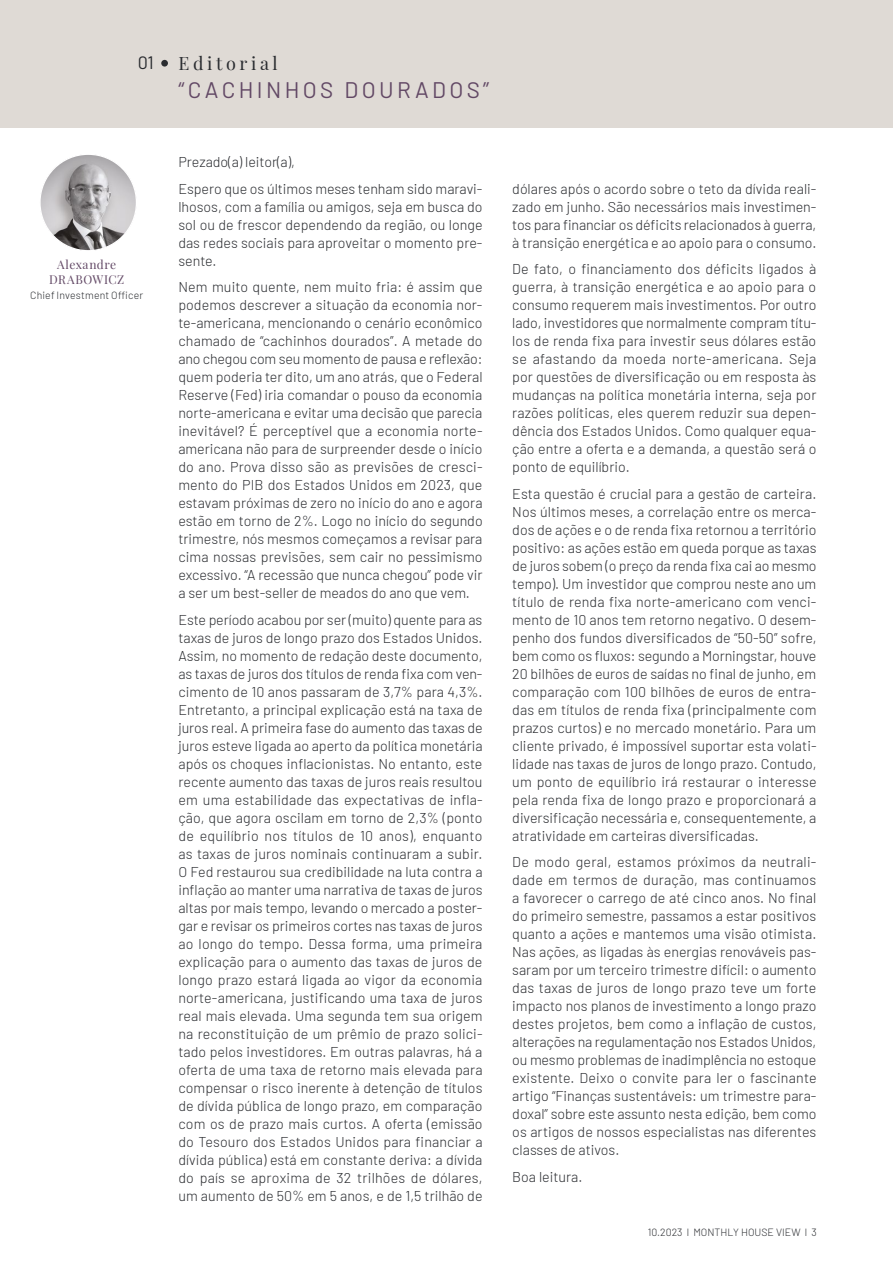
<style>
.page{position:relative;width:893px;height:1263px;background:#fff}
.page>*{position:absolute;margin:0;border:0;box-sizing:border-box;transform-origin:0 0}
.t1{font:22.5px "Barlow";letter-spacing:.15em;color:#624865}
.t2{font:18px "Playfair Display";letter-spacing:.2em;color:#2a2c30}
.t3{font:18px "Barlow";color:#2a2c30}
.t4{font:300 14.25px/18px "Barlow";color:#2a2c30;text-align:justify}
.t5{font:12px/15.3px "Playfair Display";letter-spacing:.04em;color:#624865;text-align:center}
.t6{font:300 10.5px "Barlow";letter-spacing:.01em;color:#2a2c30}
</style>
<div class="page">
<div style="left:0;top:0;width:893px;height:128px;background:#dfdad5"></div>
<div style="left:161px;top:60px;width:7px;height:7px;background:#2a2c30;border-radius:50%"></div>
<img style="left:40px;top:154px;width:96px;height:97px;border-radius:48px">
<p class="t3" style="left:138px;top:50px;width:17px">01</p>
<p class="t2" style="left:179px;top:49px;width:101px">Editorial</p>
<h1 class="t1" style="left:179px;top:74px;width:312px">“CACHINHOS DOURADOS”</h1>
<p class="t5" style="left:49px;top:256px;width:76px">Alexandre<br>DRABOWICZ</p>
<p class="t6" style="left:30px;top:288px;width:115px">Chief Investment Officer</p>
<p class="t4" style="left:178px;top:148px;width:306px;line-height:26.5px">Prezado(a) leitor(a),<br>Espero que os últimos meses tenham sido maravi-</p>
<p class="t4" style="left:178px;top:197px;width:306px">lhosos, com a família ou amigos, seja em busca do sol ou de frescor dependendo da região, ou longe das redes sociais para aproveitar o momento pre&shy;sente.</p>
<p class="t4" style="left:178px;top:277px;width:306px">Nem muito quente, nem muito fria: é assim que podemos descrever a situação da economia nor&shy;te-americana, mencionando o cenário econômico chamado de “cachinhos dourados”. A metade do ano chegou com seu momento de pausa e reflexão: quem poderia ter dito, um ano atrás, que o Federal Reserve (Fed) iria comandar o pouso da economia norte-americana e evitar uma decisão que parecia inevitável? É perceptível que a economia norte&shy;americana não para de surpreender desde o início do ano. Prova disso são as previsões de cresci&shy;mento do PIB dos Estados Unidos em 2023, que estavam próximas de zero no início do ano e agora estão em torno de 2%. Logo no início do segundo trimestre, nós mesmos começamos a revisar para cima nossas previsões, sem cair no pessimismo excessivo. “A recessão que nunca chegou” pode vir a ser um best-seller de meados do ano que vem.</p>
<p class="t4" style="left:178px;top:610px;width:306px">Este período acabou por ser (muito) quente para as taxas de juros de longo prazo dos Estados Unidos.<br>Assim, no momento de redação deste documento, as taxas de juros dos títulos de renda fixa com ven&shy;cimento de 10 anos passaram de 3,7% para 4,3%.<br>Entretanto, a principal explicação está na taxa de juros real. A primeira fase do aumento das taxas de juros esteve ligada ao aperto da política monetária após os choques inflacionistas. No entanto, este recente aumento das taxas de juros reais resultou em uma estabilidade das expectativas de infla&shy;ção, que agora oscilam em torno de 2,3% (ponto de equilíbrio nos títulos de 10 anos), enquanto as taxas de juros nominais continuaram a subir.<br>O Fed restaurou sua credibilidade na luta contra a inflação ao manter uma narrativa de taxas de juros altas por mais tempo, levando o mercado a poster&shy;gar e revisar os primeiros cortes nas taxas de juros ao longo do tempo. Dessa forma, uma primeira explicação para o aumento das taxas de juros de longo prazo estará ligada ao vigor da economia norte-americana, justificando uma taxa de juros real mais elevada. Uma segunda tem sua origem na reconstituição de um prêmio de prazo solici&shy;tado pelos investidores. Em outras palavras, há a oferta de uma taxa de retorno mais elevada para compensar o risco inerente à detenção de títulos de dívida pública de longo prazo, em comparação com os de prazo mais curtos. A oferta (emissão do Tesouro dos Estados Unidos para financiar a dívida pública) está em constante deriva: a dívida do país se aproxima de 32 trilhões de dólares, um aumento de 50% em 5 anos, e de 1,5 trilhão de</p>
<p class="t4" style="left:512px;top:179px;width:306px">dólares após o acordo sobre o teto da dívida reali&shy;zado em junho. São necessários mais investimen&shy;tos para financiar os déficits relacionados à guerra, à transição energética e ao apoio para o consumo.</p>
<p class="t4" style="left:512px;top:259px;width:306px">De fato, o financiamento dos déficits ligados à guerra, à transição energética e ao apoio para o consumo requerem mais investimentos. Por outro lado, investidores que normalmente compram títu&shy;los de renda fixa para investir seus dólares estão se afastando da moeda norte-americana. Seja por questões de diversificação ou em resposta às mudanças na política monetária interna, seja por razões políticas, eles querem reduzir sua depen&shy;dência dos Estados Unidos. Como qualquer equa&shy;ção entre a oferta e a demanda, a questão será o ponto de equilíbrio.</p>
<p class="t4" style="left:512px;top:483px;width:306px">Esta questão é crucial para a gestão de carteira.<br>Nos últimos meses, a correlação entre os merca&shy;dos de ações e o de renda fixa retornou a território positivo: as ações estão em queda porque as taxas de juros sobem (o preço da renda fixa cai ao mesmo tempo). Um investidor que comprou neste ano um título de renda fixa norte-americano com venci&shy;mento de 10 anos tem retorno negativo. O desem&shy;penho dos fundos diversificados de “50-50” sofre, bem como os fluxos: segundo a Morningstar, houve 20 bilhões de euros de saídas no final de junho, em comparação com 100 bilhões de euros de entra&shy;das em títulos de renda fixa (principalmente com prazos curtos) e no mercado monetário. Para um cliente privado, é impossível suportar esta volati&shy;lidade nas taxas de juros de longo prazo. Contudo, um ponto de equilíbrio irá restaurar o interesse pela renda fixa de longo prazo e proporcionará a diversificação necessária e, consequentemente, a atratividade em carteiras diversificadas.</p>
<p class="t4" style="left:512px;top:852px;width:306px">De modo geral, estamos próximos da neutrali&shy;dade em termos de duração, mas continuamos a favorecer o carrego de até cinco anos. No final do primeiro semestre, passamos a estar positivos quanto a ações e mantemos uma visão otimista.<br>Nas ações, as ligadas às energias renováveis pas&shy;saram por um terceiro trimestre difícil: o aumento das taxas de juros de longo prazo teve um forte impacto nos planos de investimento a longo prazo destes projetos, bem como a inflação de custos, alterações na regulamentação nos Estados Unidos, ou mesmo problemas de inadimplência no estoque existente. Deixo o convite para ler o fascinante artigo “Finanças sustentáveis: um trimestre para&shy;doxal” sobre este assunto nesta edição, bem como os artigos de nossos especialistas nas diferentes classes de ativos.</p>
<p class="t4" style="left:512px;top:1166px;width:72px">Boa leitura.</p>
<p class="t6" style="left:648px;top:1225px;width:171px">10.2023 l MONTHLY HOUSE VIEW l 3</p>
</div>
